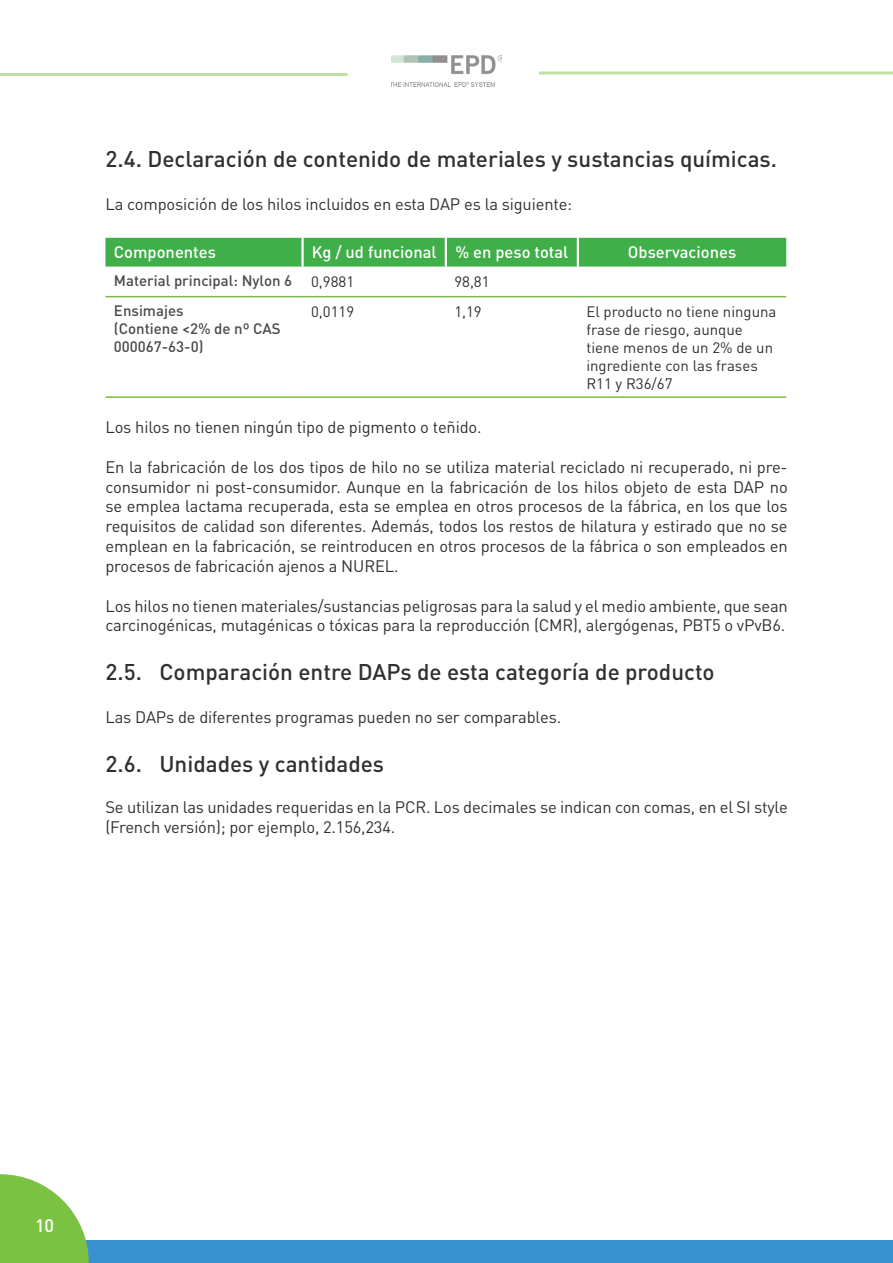
<style>
.page{position:relative;width:893px;height:1263px;background:#fff}
.page>*{position:absolute;margin:0;border:0;box-sizing:border-box;transform-origin:0 0}
.t1{font:500 22.5px "DIN Pro";color:#312f30}
.t2{font:500 18px "DIN Pro";color:#fff}
.t3{font:16.5px/19.8px "DIN Pro";letter-spacing:-.01em;color:#312f30}
.t4{font:500 16.5px "DIN Pro";color:#fff}
.t5{font:15px/18px "DIN Pro";color:#312f30}
.t6{font:500 15px/18px "DIN Pro";color:#494a4b}
</style>
<div class="page">
<div style="left:0;top:1241px;width:893px;height:22px;background:#3992cf"></div>
<svg style="left:0;top:1174px;width:89px;height:89px"></svg>
<hr style="left:539px;top:71px;width:354px;height:3px;background:#7bc142">
<hr style="left:0;top:73px;width:348px;height:3px;background:#7bc142">
<img style="left:391px;top:56px;width:111px;height:30px">
<div style="left:105px;top:238px;width:681px;height:29px;background:#40ae49"></div>
<hr style="left:301px;top:238px;width:3px;height:29px;background:#fff">
<hr style="left:445px;top:238px;width:2px;height:29px;background:#fff">
<hr style="left:577px;top:238px;width:2px;height:29px;background:#fff">
<hr style="left:105px;top:296px;width:198px;height:1px;background:#7dba42">
<hr style="left:303px;top:296px;width:143px;height:1px;background:#7dba42">
<hr style="left:446px;top:296px;width:132px;height:1px;background:#7dba42">
<hr style="left:578px;top:296px;width:208px;height:1px;background:#7dba42">
<hr style="left:105px;top:396px;width:198px;height:2px;background:#7dba42">
<hr style="left:303px;top:396px;width:143px;height:2px;background:#7dba42">
<hr style="left:446px;top:396px;width:132px;height:2px;background:#7dba42">
<hr style="left:578px;top:396px;width:208px;height:2px;background:#7dba42">
<h1 class="t1" style="left:105px;top:141px;width:673px">2.4. Declaración de contenido de materiales y sustancias químicas.</h1>
<p class="t3" style="left:105px;top:193px;width:468px">La composición de los hilos incluidos en esta DAP es la siguiente:</p>
<p class="t4" style="left:114px;top:239px;width:104px">Componentes</p>
<p class="t4" style="left:312px;top:239px;width:258px">Kg / ud funcional % en peso total</p>
<p class="t4" style="left:628px;top:239px;width:110px">Observaciones</p>
<p class="t6" style="left:114px;top:270px;width:180px">Material principal: Nylon 6</p>
<p class="t5" style="left:311px;top:271px;width:45px">0,9881</p>
<p class="t5" style="left:454px;top:271px;width:37px">98,81</p>
<p class="t6" style="left:114px;top:300px;width:168px">Ensimajes<br>(Contiene &lt;2% de nº CAS<br>000067-63-0)</p>
<p class="t5" style="left:311px;top:302px;width:45px">0,0119</p>
<p class="t5" style="left:454px;top:302px;width:29px">1,19</p>
<p class="t5" style="left:586px;top:302px;width:192px">El producto no tiene ninguna frase de riesgo, aunque tiene menos de un 2% de un ingrediente con las frases<br>R11 y R36/67</p>
<p class="t3" style="left:105px;top:416px;width:378px">Los hilos no tienen ningún tipo de pigmento o teñido.</p>
<p class="t3" style="left:105px;top:455px;width:684px;text-align:justify">En la fabricación de los dos tipos de hilo no se utiliza material reciclado ni recuperado, ni pre&shy;consumidor ni post-consumidor. Aunque en la fabricación de los hilos objeto de esta DAP no se emplea lactama recuperada, esta se emplea en otros procesos de la fábrica, en los que los requisitos de calidad son diferentes. Además, todos los restos de hilatura y estirado que no se emplean en la fabricación, se reintroducen en otros procesos de la fábrica o son empleados en procesos de fabricación ajenos a NUREL.</p>
<p class="t3" style="left:105px;top:594px;width:684px">Los hilos no tienen materiales/sustancias peligrosas para la salud y el medio ambiente, que sean carcinogénicas, mutagénicas o tóxicas para la reproducción (CMR), alergógenas, PBT5 o vPvB6.</p>
<h1 class="t1" style="left:105px;top:653px;width:611px">2.5. Comparación entre DAPs de esta categoría de producto</h1>
<p class="t3" style="left:105px;top:706px;width:457px">Las DAPs de diferentes programas pueden no ser comparables.</p>
<h1 class="t1" style="left:105px;top:745px;width:280px">2.6. Unidades y cantidades</h1>
<p class="t3" style="left:105px;top:796px;width:684px">Se utilizan las unidades requeridas en la PCR. Los decimales se indican con comas, en el SI style (French versión); por ejemplo, 2.156,234.</p>
<p class="t2" style="left:35px;top:1211px;width:21px">10</p>
</div>
